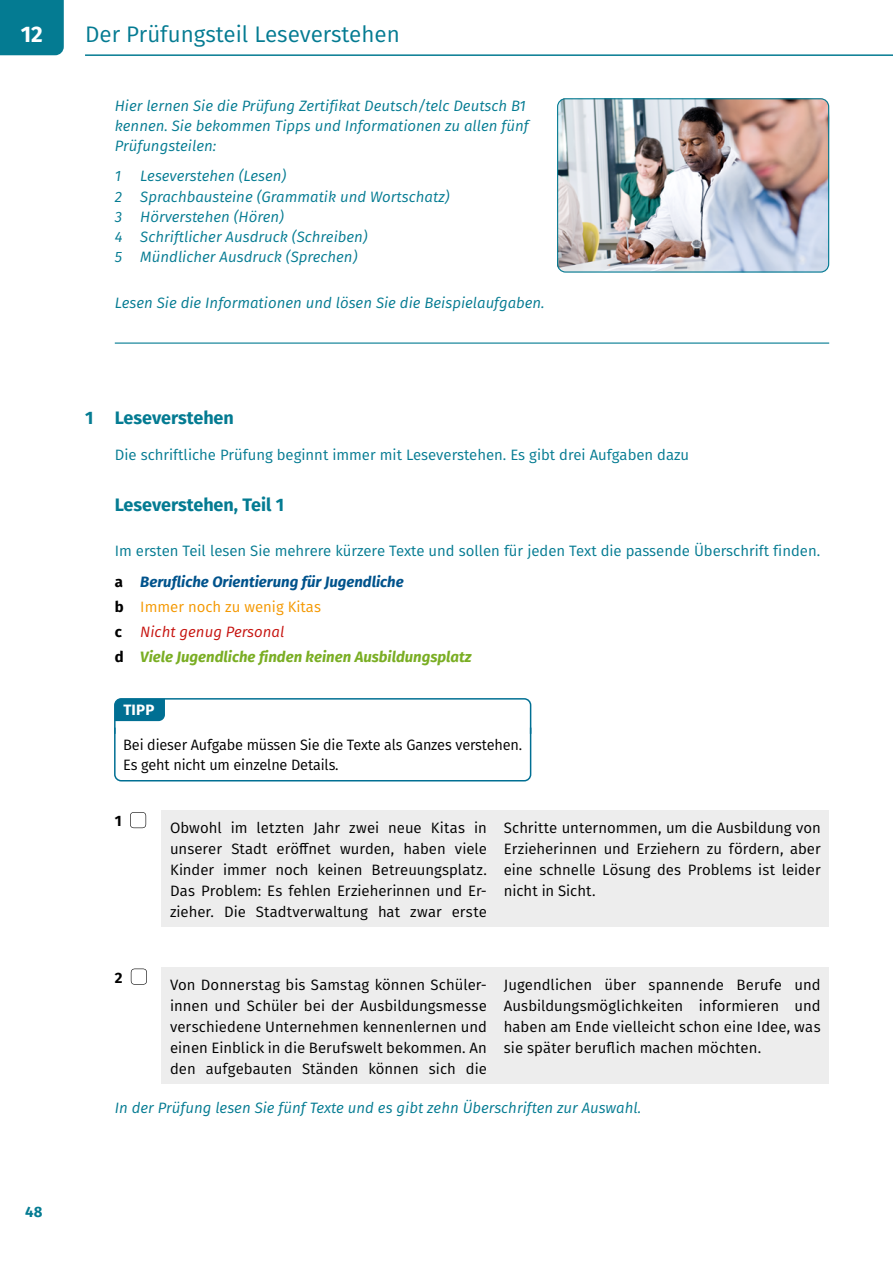
<style>
.page{position:relative;width:893px;height:1263px;background:#fff}
.page>*{position:absolute;margin:0;border:0;box-sizing:border-box;transform-origin:0 0}
.t1{font:22.5px "Fira Sans";color:#047b92}
.t2{font:700 22.5px "Fira Sans";color:#fff}
._2021_0_Headline{font:700 18px "Fira Sans";color:#047b92}
._34_Sondertext_9_10_pt{font:15px/21px "Fira Sans";color:#000}
._2021_2_Fließtext_linksbündig{font:italic 15px/20.2px "Fira Sans";color:#047b92}
._2021_1_Aufgabe_abc{font:italic 15px/20.2px "Fira Sans";color:#047b92}
._2021_1_Aufgabe_abc-2{font:15px "Fira Sans";color:#047b92}
._2021_Tippkasten{font:15px/20.2px "Fira Sans";letter-spacing:-.01em;color:#000}
._2021_2_Fließtext_linksbündig-2{font:15px "Fira Sans";color:#047b92}
._2021_2_Fließtext_linksbündig-3{font:italic 700 15px "Fira Sans";color:#7aae24}
._2021_2_Fließtext_linksbündig-4{font:italic 700 15px "Fira Sans";color:#00538c}
._2021_2_Fließtext_linksbündig-5{font:15px "Fira Sans";color:#f49800}
._2021_2_Fließtext_linksbündig-6{font:italic 15px "Fira Sans";color:#c6120e}
.Kasten_Grammatik__Tipp_etc{font:700 15px "Fira Sans";color:#fff}
.t3{font:700 15px "Fira Sans";color:#047b92}
._23_nur_Zählung{font:700 15px "Fira Sans";color:#000}
.s1{font-style:normal;color:#000}
.s2{font-weight:700;color:#000}
.s3{font-weight:700;font-style:normal;color:#000}
</style>
<div class="page">
<div style="left:0;top:0;width:64px;height:55px;background:#047b92"></div>
<hr style="left:85px;top:54px;width:808px;height:2px;background:#047b92">
<hr style="left:115px;top:342px;width:714px;height:2px;background:#047b92">
<svg style="left:114px;top:698px;width:418px;height:84px"></svg>
<img style="left:559px;top:100px;width:270px;height:171px">
<div style="left:557px;top:98px;width:272px;height:175px;border:1px solid #047b92;border-radius:8px"></div>
<div style="left:162px;top:810px;width:667px;height:117px;background:#ededed"></div>
<svg style="left:130px;top:812px;width:16px;height:16px"></svg>
<div style="left:162px;top:967px;width:667px;height:116px;background:#ededed"></div>
<svg style="left:131px;top:968px;width:16px;height:17px"></svg>
<h1 class="t2" style="left:21px;top:15px;width:24px">12</h1>
<p class="t3" style="left:25px;top:1199px;width:19px">48</p>
<h1 class="t1" style="left:85px;top:17px;width:316px">Der Prüfungsteil Leseverstehen</h1>
<p class="_2021_1_Aufgabe_abc" style="left:115px;top:95px;width:415px">Hier lernen Sie die Prüfung Zertifikat Deutsch/telc Deutsch B1 kennen. Sie bekommen Tipps und Informationen zu allen fünf<br>Prüfungsteilen:</p>
<p class="_2021_2_Fließtext_linksbündig" style="left:115px;top:166px;width:8px">1</p>
<p class="_2021_2_Fließtext_linksbündig" style="left:115px;top:166px;width:336px;text-indent:26px">Leseverstehen (Lesen)<br>2 Sprachbausteine (Grammatik und Wortschatz)<br>3 Hörverstehen (Hören)<br>4 Schriftlicher Ausdruck (Schreiben)<br>5 Mündlicher Ausdruck (Sprechen)</p>
<p class="_2021_2_Fließtext_linksbündig" style="left:115px;top:292px;width:431px">Lesen Sie die Informationen und lösen Sie die Beispielaufgaben.</p>
<p class="_2021_0_Headline" style="left:85px;top:403px;width:150px">1 Leseverstehen</p>
<p class="_2021_2_Fließtext_linksbündig-2" style="left:115px;top:443px;width:576px">Die schriftliche Prüfung beginnt immer mit Leseverstehen. Es gibt drei Aufgaben dazu</p>
<p class="_2021_0_Headline" style="left:115px;top:489px;width:171px">Leseverstehen, Teil 1</p>
<p class="_2021_1_Aufgabe_abc-2" style="left:115px;top:540px;width:707px">Im ersten Teil lesen Sie mehrere kürzere Texte und sollen für jeden Text die passende Überschrift finden.</p>
<p class="_2021_2_Fließtext_linksbündig-4" style="left:115px;top:569px;width:290px"><span class="s1">a</span> Berufliche Orientierung für Jugendliche</p>
<p class="_2021_2_Fließtext_linksbündig-5" style="left:115px;top:595px;width:208px"><span class="s2">b</span> Immer noch zu wenig Kitas</p>
<p class="_2021_2_Fließtext_linksbündig-6" style="left:115px;top:621px;width:171px"><span class="s3">c</span> Nicht genug Personal</p>
<p class="_2021_2_Fließtext_linksbündig-3" style="left:115px;top:645px;width:358px"><span class="s1">d</span> Viele Jugendliche finden keinen Ausbildungsplatz</p>
<p class="Kasten_Grammatik__Tipp_etc" style="left:123px;top:697px;width:32px">TIPP</p>
<p class="_2021_Tippkasten" style="left:123px;top:734px;width:400px">Bei dieser Aufgabe müssen Sie die Texte als Ganzes verstehen.<br>Es geht nicht um einzelne Details.</p>
<p class="_23_nur_Zählung" style="left:115px;top:808px;width:8px">1</p>
<p class="_23_nur_Zählung" style="left:115px;top:965px;width:9px">2</p>
<p class="_34_Sondertext_9_10_pt" style="left:170px;top:817px;width:318px">Obwohl im letzten Jahr zwei neue Kitas in unserer Stadt eröffnet wurden, haben viele Kinder immer noch keinen Betreuungsplatz.<br>Das Problem: Es fehlen Erzieherinnen und Er&shy;zieher. Die Stadtverwaltung hat zwar erste</p>
<p class="_34_Sondertext_9_10_pt" style="left:504px;top:817px;width:318px;text-align:justify">Schritte unternommen, um die Ausbildung von Erzieherinnen und Erziehern zu fördern, aber eine schnelle Lösung des Problems ist leider nicht in Sicht.</p>
<p class="_34_Sondertext_9_10_pt" style="left:170px;top:973px;width:318px">Von Donnerstag bis Samstag können Schüler&shy;innen und Schüler bei der Ausbildungsmesse verschiedene Unternehmen kennenlernen und einen Einblick in die Berufswelt bekommen. An den aufgebauten Ständen können sich die</p>
<p class="_34_Sondertext_9_10_pt" style="left:504px;top:973px;width:318px;text-align:justify">Jugendlichen über spannende Berufe und Ausbildungsmöglichkeiten informieren und haben am Ende vielleicht schon eine Idee, was sie später beruflich machen möchten.</p>
<p class="_2021_1_Aufgabe_abc" style="left:115px;top:1097px;width:528px">In der Prüfung lesen Sie fünf Texte und es gibt zehn Überschriften zur Auswahl.</p>
</div>
